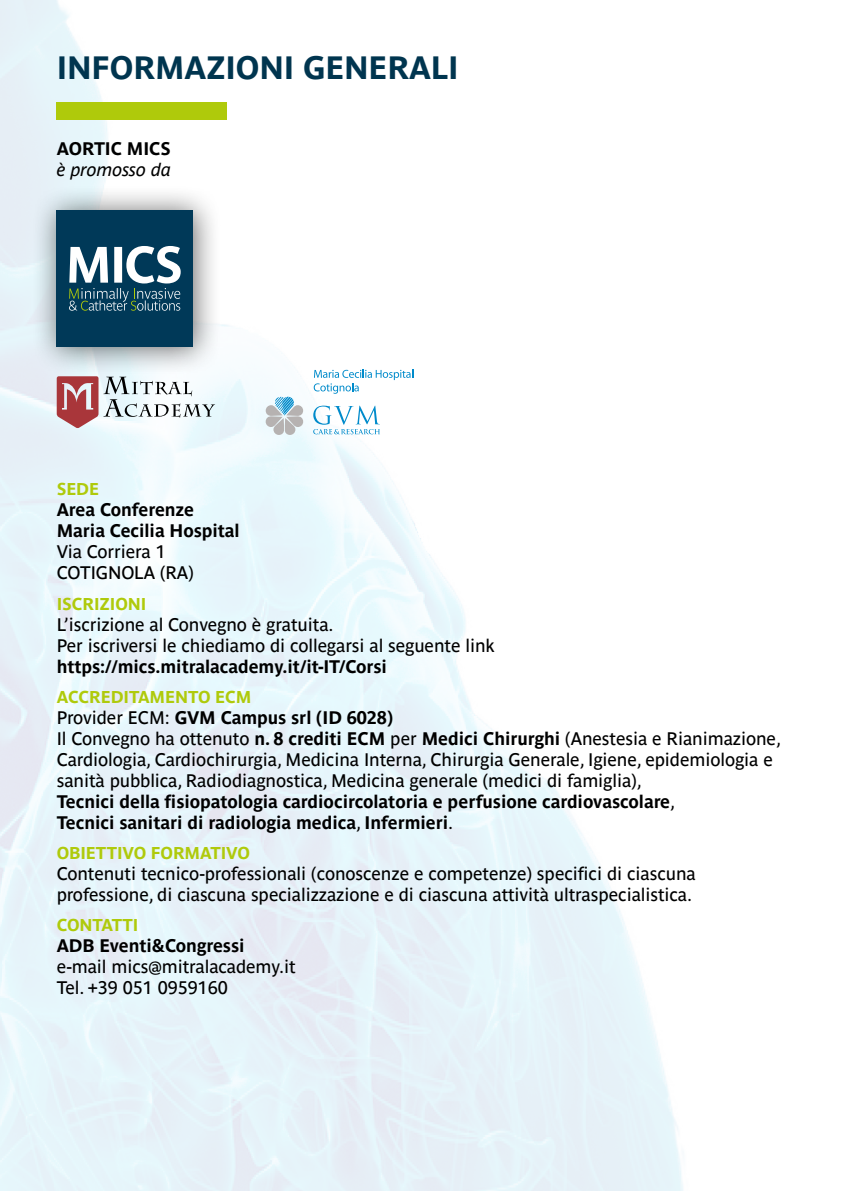
<style>
.page{position:relative;width:851px;height:1191px;background:#fff}
.page>*{position:absolute;margin:0;border:0;box-sizing:border-box;transform-origin:0 0}
.t1{font:700 32px "Parisine Std";letter-spacing:-.005em;color:#00354f}
.t2{font:18px/21px "Parisine Std";letter-spacing:-.005em;color:#000}
.t3{font:700 18px/21px "Parisine Std";letter-spacing:-.005em;color:#000}
.t4{font:italic 18px "Parisine Std";letter-spacing:-.005em;color:#000}
.t5{font:700 17px "Parisine Std";letter-spacing:-.005em;color:#afca0b}
.s1{font-weight:700}
</style>
<div class="page">
<img style="left:0;top:0;width:683px;height:1191px">
<div style="left:57px;top:103px;width:170px;height:17px;background:#afca0b"></div>
<div style="left:32px;top:185px;width:190px;height:190px;background:#000;opacity:.6"></div>
<div style="left:57px;top:210px;width:136px;height:136px;background:#003958"></div>
<svg style="left:69px;top:246px;width:112px;height:65px"></svg>
<svg style="left:57px;top:376px;width:158px;height:52px"></svg>
<svg style="left:313px;top:369px;width:100px;height:25px"></svg>
<svg style="left:265px;top:397px;width:39px;height:38px"></svg>
<svg style="left:313px;top:405px;width:67px;height:29px"></svg>
<h1 class="t1" style="left:57px;top:49px;width:403px">INFORMAZIONI GENERALI</h1>
<p class="t3" style="left:57px;top:138px;width:115px">AORTIC MICS</p>
<p class="t4" style="left:57px;top:160px;width:116px">è promosso da</p>
<p class="t5" style="left:57px;top:479px;width:44px">SEDE</p>
<p class="t3" style="left:57px;top:499px;width:184px">Area Conferenze<br>Maria Cecilia Hospital</p>
<p class="t2" style="left:57px;top:541px;width:139px">Via Corriera 1<br>COTIGNOLA (RA)</p>
<p class="t5" style="left:57px;top:593px;width:91px">ISCRIZIONI</p>
<p class="t2" style="left:57px;top:613px;width:439px">L’iscrizione al Convegno è gratuita.<br>Per iscriversi le chiediamo di collegarsi al seguente link</p>
<p class="t3" style="left:57px;top:655px;width:332px">https://mics.mitralacademy.it/it-IT/Corsi</p>
<p class="t5" style="left:57px;top:687px;width:196px">ACCREDITAMENTO ECM</p>
<p class="t2" style="left:57px;top:707px;width:725px">Provider ECM: <span class="s1">GVM Campus srl (ID 6028)<br></span>Il Convegno ha ottenuto <span class="s1">n. 8 crediti ECM</span> per <span class="s1">Medici Chirurghi</span> (Anestesia e Rianimazione, Cardiologia, Cardiochirurgia, Medicina Interna, Chirurgia Generale, Igiene, epidemiologia e sanità pubblica, Radiodiagnostica, Medicina generale (medici di famiglia),<br><span class="s1">Tecnici della fisiopatologia cardiocircolatoria e perfusione cardiovascolare</span>,<br><span class="s1">Tecnici sanitari di radiologia medica</span>, <span class="s1">Infermieri</span>.</p>
<p class="t5" style="left:57px;top:843px;width:195px">OBIETTIVO FORMATIVO</p>
<p class="t2" style="left:57px;top:863px;width:640px">Contenuti tecnico-professionali (conoscenze e competenze) specifici di ciascuna professione, di ciascuna specializzazione e di ciascuna attività ultraspecialistica.</p>
<p class="t5" style="left:57px;top:915px;width:83px">CONTATTI</p>
<p class="t3" style="left:57px;top:935px;width:189px">ADB Eventi&amp;Congressi</p>
<p class="t2" style="left:57px;top:956px;width:240px">e-mail mics@mitralacademy.it<br>Tel. +39 051 0959160</p>
</div>
